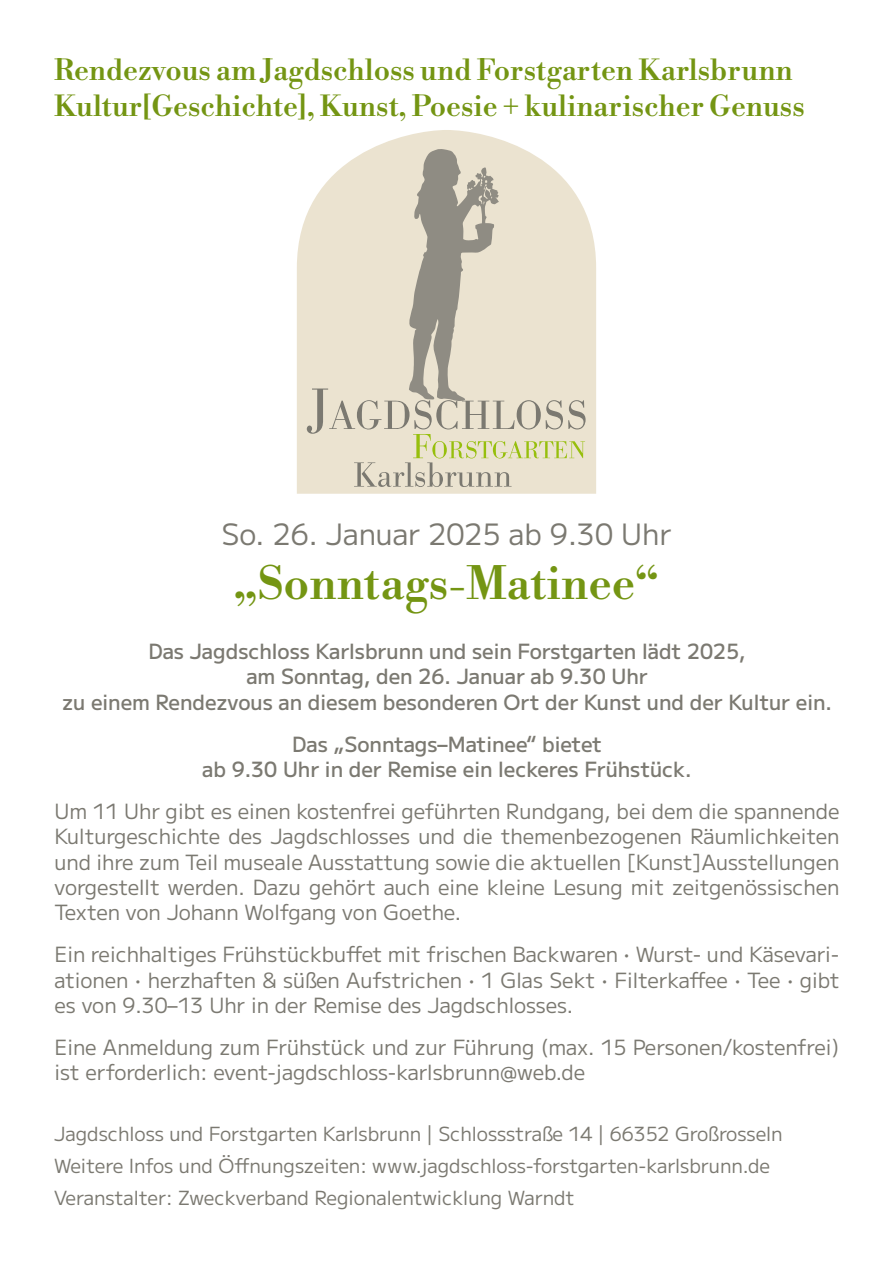
<style>
.page{position:relative;width:893px;height:1263px;background:#fff}
.page>*{position:absolute;margin:0;border:0;box-sizing:border-box;transform-origin:0 0}
.t1{font:500 45px "Libre Bodoni";color:#749513}
.t2{font:29.4px "MPLUS1";color:#7b7971}
.t3{font:500 28.5px/36px "Libre Bodoni";color:#749513}
.t4{font:21px/25.2px "MPLUS1";color:#7b7971;text-align:justify}
.t5{font:500 21px/25.2px "MPLUS1";color:#7b7971;text-align:center}
.t6{font:19.5px/32px "MPLUS1";color:#7b7971}
</style>
<div class="page">
<svg style="left:297px;top:130px;width:299px;height:364px;fill:#ebe3d0"></svg>
<svg style="left:307px;top:149px;width:279px;height:338px;background:#ddd6c4"></svg>
<h3 class="t3" style="left:54px;top:50px;width:752px">Rendezvous am Jagdschloss und Forstgarten Karlsbrunn<br>Kultur[Geschichte], Kunst, Poesie + kulinarischer Genuss</h3>
<h2 class="t2" style="left:222px;top:510px;width:451px">So. 26. Januar 2025 ab 9.30 Uhr</h2>
<h1 class="t1" style="left:234px;top:545px;width:427px">„Sonntags-Matinee“</h1>
<p class="t5" style="left:62px;top:637px;width:771px">Das Jagdschloss Karlsbrunn und sein Forstgarten lädt 2025,<br>am Sonntag, den 26. Januar ab 9.30 Uhr<br>zu einem Rendezvous an diesem besonderen Ort der Kunst und der Kultur ein.</p>
<p class="t5" style="left:202px;top:729px;width:491px">Das „Sonntags–Matinee“ bietet<br>ab 9.30 Uhr in der Remise ein leckeres Frühstück.</p>
<p class="t4" style="left:55px;top:797px;width:786px">Um 11 Uhr gibt es einen kostenfrei geführten Rundgang, bei dem die spannende Kulturgeschichte des Jagdschlosses und die themenbezogenen Räumlichkeiten und ihre zum Teil museale Ausstattung sowie die aktuellen [Kunst]Ausstellungen vorgestellt werden. Dazu gehört auch eine kleine Lesung mit zeitgenössischen Texten von Johann Wolfgang von Goethe.</p>
<p class="t4" style="left:55px;top:940px;width:786px">Ein reichhaltiges Frühstückbuffet mit frischen Backwaren • Wurst- und Käsevari&shy;ationen • herzhaften &amp; süßen Aufstrichen • 1 Glas Sekt • Filterkaffee • Tee • gibt es von 9.30–13 Uhr in der Remise des Jagdschlosses.</p>
<p class="t4" style="left:55px;top:1033px;width:786px">Eine Anmeldung zum Frühstück und zur Führung (max. 15 Personen/kostenfrei) ist erforderlich: event-jagdschloss-karlsbrunn@web.de</p>
<p class="t6" style="left:54px;top:1116px;width:730px">Jagdschloss und Forstgarten Karlsbrunn | Schlossstraße 14 | 66352 Großrosseln<br>Weitere Infos und Öffnungszeiten: www.jagdschloss-forstgarten-karlsbrunn.de<br>Veranstalter: Zweckverband Regionalentwicklung Warndt</p>
</div>
